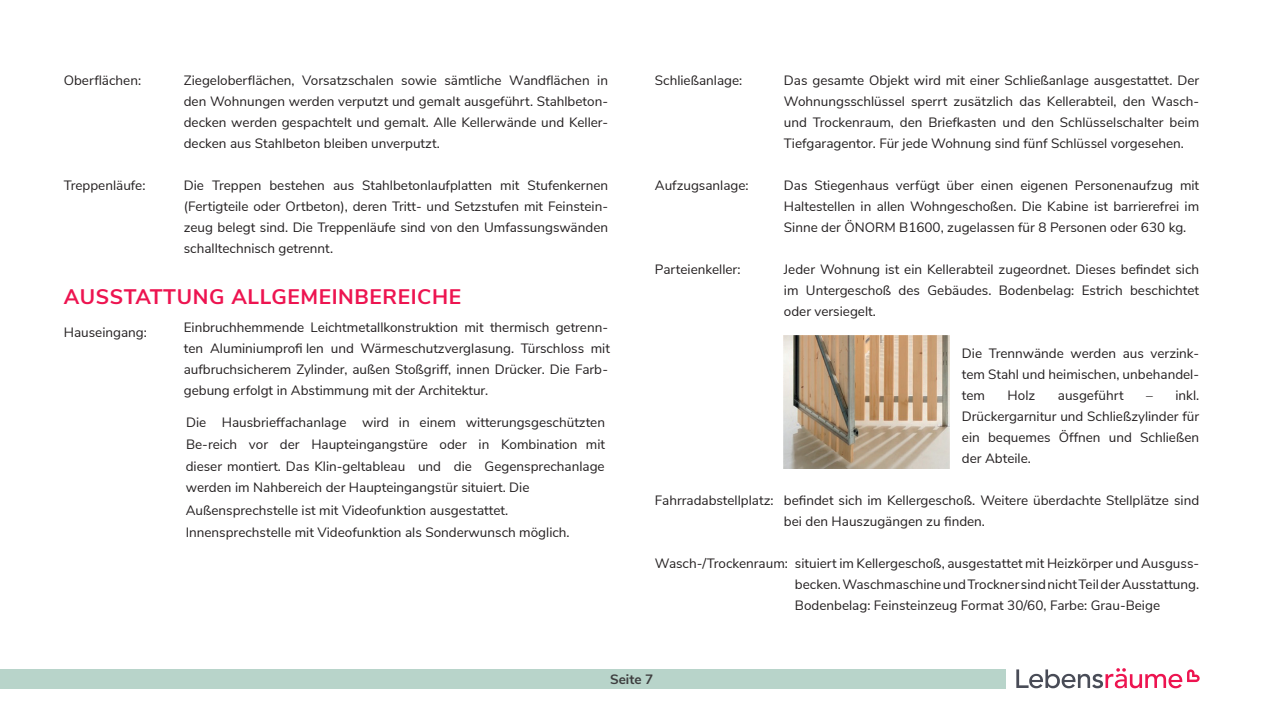
<style>
.page{position:relative;width:1263px;height:715px;background:#fff}
.page>*{position:absolute;margin:0;border:0;box-sizing:border-box;transform-origin:0 0}
.t1{font:700 21px "Nunito Sans";letter-spacing:.03em;color:#ed1450}
.t2{font:13.5px/21px "Nunito Sans";color:#231f20;text-align:justify}
.t3{font:700 13.5px "Nunito Sans";color:#3e3e3f}
.s1{font-family:"Minion Pro"}
</style>
<div class="page">
<div style="left:0;top:669px;width:1006px;height:19px;background:#b8d4ca"></div>
<svg style="left:1016px;top:668px;width:183px;height:20px"></svg>
<img style="left:784px;top:335px;width:165px;height:133px">
<p class="t2" style="left:64px;top:69px;width:79px">Oberflächen:</p>
<p class="t2" style="left:184px;top:69px;width:426px">Ziegeloberflächen, Vorsatzschalen sowie sämtliche Wandflächen in den Wohnungen werden verputzt und gemalt ausgeführt. Stahlbeton&shy;decken werden gespachtelt und gemalt. Alle Kellerwände und Keller&shy;decken aus Stahlbeton bleiben unverputzt.</p>
<p class="t2" style="left:64px;top:174px;width:83px">Treppenläufe:</p>
<p class="t2" style="left:184px;top:174px;width:426px">Die Treppen bestehen aus Stahlbetonlaufplatten mit Stufenkernen (Fertigteile oder Ortbeton), deren Tritt- und Setzstufen mit Feinstein&shy;zeug belegt sind. Die Treppenläufe sind von den Umfassungswänden schalltechnisch getrennt.</p>
<h1 class="t1" style="left:64px;top:281px;width:399px">AUSSTATTUNG ALLGEMEINBEREICHE</h1>
<p class="t2" style="left:64px;top:321px;width:85px">Hauseingang:</p>
<p class="t2" style="left:184px;top:316px;width:428px;text-align:left">Einbruchhemmende Leichtmetallkonstruktion mit thermisch getrenn&shy;ten Aluminiumprofi len und Wärmeschutzverglasung. Türschloss mit aufbruchsicherem Zylinder, außen Stoßgriff, innen Drücker. Die Farb&shy;gebung erfolgt in Abstimmung mit der Architektur.</p>
<p class="t2" style="left:186px;top:411px;width:421px;line-height:21.6px">Die Hausbrieffachanlage wird in einem witterungsgeschützten Be-reich vor der Haupteingangstüre oder in Kombination mit dieser montiert. Das Klin-geltableau und die Gegensprechanlage werden im Nahbereich der Haupteingangs<span class="s1">t</span>ür situiert. Die</p>
<p class="t2" style="left:186px;top:498px;width:385px;line-height:21.9px">Außensprechstelle ist mit Videofunktion ausgestattet.<br>Innensprechstelle mit Videofunktion als Sonderwunsch möglich.</p>
<p class="t2" style="left:655px;top:69px;width:89px">Schließanlage:</p>
<p class="t2" style="left:784px;top:69px;width:417px">Das gesamte Objekt wird mit einer Schließanlage ausgestattet. Der Wohnungsschlüssel sperrt zusätzlich das Kellerabteil, den Wasch&shy;und Trockenraum, den Briefkasten und den Schlüsselschalter beim Tiefgaragentor. Für jede Wohnung sind fünf Schlüssel vorgesehen.</p>
<p class="t2" style="left:655px;top:174px;width:95px">Aufzugsanlage:</p>
<p class="t2" style="left:784px;top:174px;width:417px">Das Stiegenhaus verfügt über einen eigenen Personenaufzug mit Haltestellen in allen Wohngeschoßen. Die Kabine ist barrierefrei im Sinne der ÖNORM B1600, zugelassen für 8 Personen oder 630 kg.</p>
<p class="t2" style="left:655px;top:258px;width:87px">Parteienkeller:</p>
<p class="t2" style="left:784px;top:258px;width:417px">Jeder Wohnung ist ein Kellerabteil zugeordnet. Dieses befindet sich im Untergeschoß des Gebäudes. Bodenbelag: Estrich beschichtet oder versiegelt.</p>
<p class="t2" style="left:962px;top:342px;width:239px">Die Trennwände werden aus verzink&shy;tem Stahl und heimischen, unbehandel&shy;tem</p>
<p class="t2" style="left:1008px;top:384px;width:29px">Holz</p>
<p class="t2" style="left:1058px;top:384px;width:67px">ausgeführt</p>
<p class="t2" style="left:962px;top:384px;width:239px;text-indent:184px">– inkl.<br>Drückergarnitur und Schließzylinder für ein bequemes Öffnen und Schließen der Abteile.</p>
<p class="t2" style="left:784px;top:489px;width:417px;text-indent:-129px">Fahrradabstellplatz: befindet sich im Kellergeschoß. Weitere überdachte Stellplätze sind bei den Hauszugängen zu finden.</p>
<p class="t2" style="left:795px;top:552px;width:406px;text-indent:-140px">Wasch-/Trockenraum: situiert im Kellergeschoß, ausgestattet mit Heizkörper und Ausguss&shy;becken. Waschmaschine und Trockner sind nicht Teil der Ausstattung.<br>Bodenbelag: Feinsteinzeug Format 30/60, Farbe: Grau-Beige</p>
<p class="t3" style="left:610px;top:669px;width:45px">Seite 7</p>
</div>
